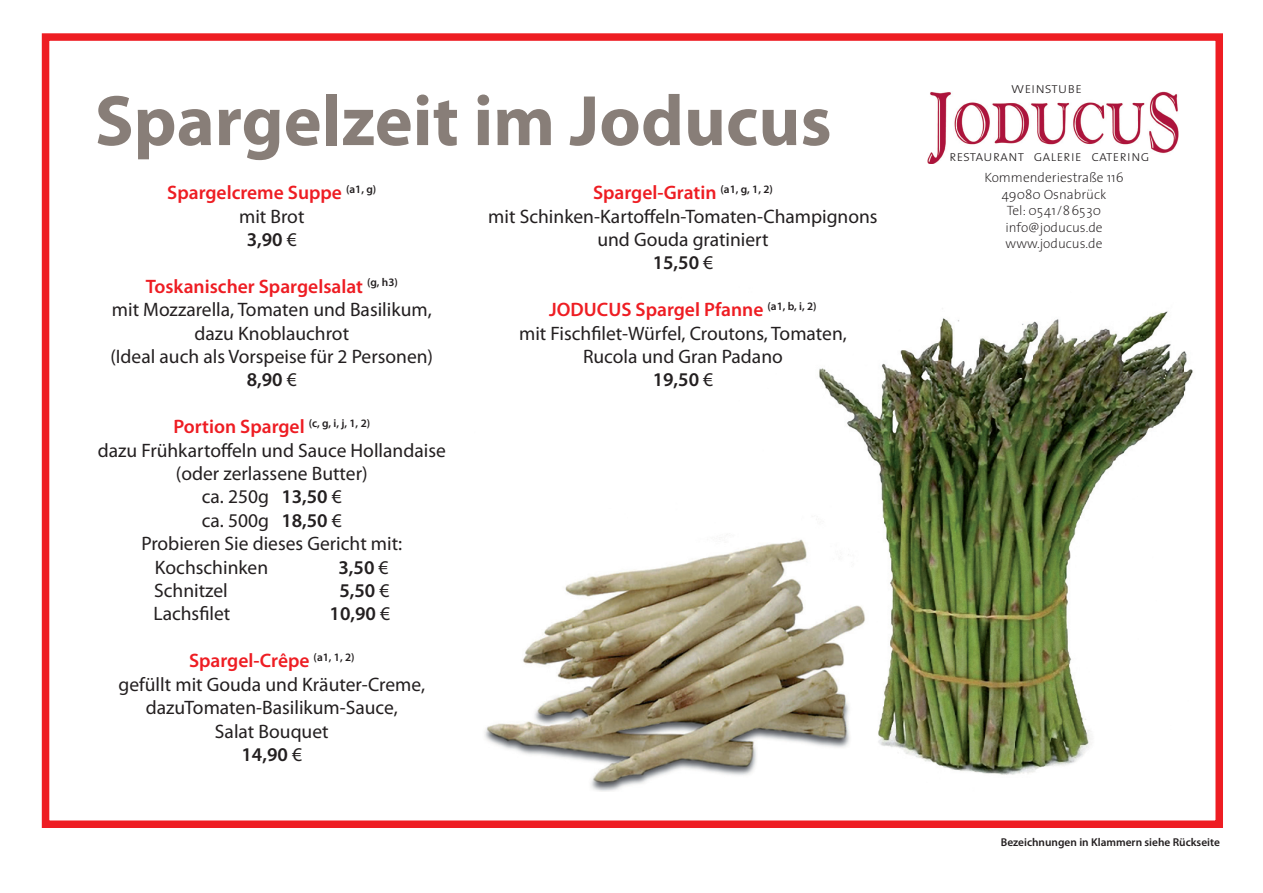
<style>
.page{position:relative;width:1263px;height:893px;background:#fff}
.page>*{position:absolute;margin:0;border:0;box-sizing:border-box;transform-origin:0 0}
.t1{font:700 72px "Myriad Pro";color:#887e78}
.t2{font:19.5px/23.4px "Myriad Pro";color:#231f20;text-align:center}
.t3{font:600 19.5px/23.4px "Myriad Pro";color:#ee1d23;text-align:center}
.t4{font:600 19.5px "Myriad Pro";color:#231f20}
.t5{font:15px "The Sans Extra Light Caps";color:#231f20}
.t6{font:200 13.5px/16.5px "The Sans";color:#231f20;text-align:center}
.t7{font:600 11.4px "Myriad Pro";color:#231f20}
.s1{font-weight:400;color:#231f20}
.s2{color:#231f20}
.s3{font-weight:600;color:#ee1d23}
.s4{font-weight:600}
.s5{font-weight:400}
</style>
<div class="page">
<div style="left:42px;top:33px;width:1181px;height:795px;border:8px solid #ee1d23"></div>
<img style="left:484px;top:308px;width:709px;height:484px">
<img style="left:928px;top:91px;width:251px;height:72px">
<h1 class="t1" style="left:95px;top:74px;width:738px">Spargelzeit im Joducus</h1>
<p class="t3" style="left:167px;top:180px;width:211px">Spargelcreme Suppe <sup>(a1,</sup> <sup>g) </sup><span class="s1">mit Brot<br></span><span class="s2">3,90</span> <span class="s1">€</span></p>
<p class="t2" style="left:110px;top:274px;width:324px"><span class="s3">Toskanischer Spargelsalat</span> <sup>(g,</sup> <sup>h3)<br></sup>mit Mozzarella, Tomaten und Basilikum, dazu Knoblauchrot<br>(Ideal auch als Vorspeise für 2 Personen)<br><span class="s4">8,90</span> €</p>
<p class="t3" style="left:173px;top:414px;width:198px">Portion Spargel <sup>(c,</sup> <sup>g,</sup> <sup>i,</sup> <sup>j,</sup> <sup>1,</sup> <sup>2)</sup></p>
<p class="t2" style="left:98px;top:438px;width:350px">dazu Frühkartoffeln und Sauce Hollandaise</p>
<p class="t2" style="left:176px;top:461px;width:193px">(oder zerlassene Butter)</p>
<p class="t2" style="left:202px;top:485px;width:142px">ca. 250g <span class="s4">13,50</span> €</p>
<p class="t2" style="left:202px;top:508px;width:142px">ca. 500g <span class="s4">18,50</span> €</p>
<p class="t2" style="left:141px;top:532px;width:262px">Probieren Sie dieses Gericht mit:</p>
<p class="t2" style="left:155px;top:555px;width:115px">Kochschinken</p>
<p class="t4" style="left:338px;top:555px;width:52px">3,50 <span class="s5">€</span></p>
<p class="t2" style="left:154px;top:578px;width:75px">Schnitzel</p>
<p class="t4" style="left:339px;top:578px;width:52px">5,50 <span class="s5">€</span></p>
<p class="t2" style="left:153px;top:602px;width:78px">Lachsfilet</p>
<p class="t4" style="left:330px;top:601px;width:62px">10,90 <span class="s5">€</span></p>
<p class="t2" style="left:118px;top:649px;width:308px"><span class="s3">Spargel-Crêpe</span> <sup>(a1,</sup> <sup>1,</sup> <sup>2)<br></sup>gefüllt mit Gouda und Kräuter-Creme, dazuTomaten-Basilikum-Sauce,<br>Salat Bouquet<br><span class="s4">14,90</span> €</p>
<p class="t2" style="left:488px;top:181px;width:391px"><span class="s3">Spargel-Gratin</span> <sup>(a1,</sup> <sup>g,</sup> <sup>1,</sup> <sup>2)<br></sup>mit Schinken-Kartoffeln-Tomaten-Champignons und Gouda gratiniert<br><span class="s4">15,50</span> €</p>
<p class="t2" style="left:519px;top:298px;width:329px"><span class="s3">JODUCUS Spargel Pfanne</span> <sup>(a1,</sup> <sup>b,</sup> <sup>i,</sup> <sup>2)<br></sup>mit Fischfilet-Würfel, Croutons, Tomaten,<br>Rucola und Gran Padano<br><span class="s4">19,50</span> €</p>
<p class="t5" style="left:1011px;top:75px;width:72px">weinstube</p>
<p class="t5" style="left:949px;top:143px;width:202px">restaurant galerie catering</p>
<p class="t6" style="left:984px;top:169px;width:141px">Kommenderiestraße 116<br>49080 Osnabrück<br>Tel: 0541/86530 info@joducus.de www.joducus.de</p>
<p class="t7" style="left:1001px;top:835px;width:221px">Bezeichnungen in Klammern siehe Rückseite</p>
</div>
